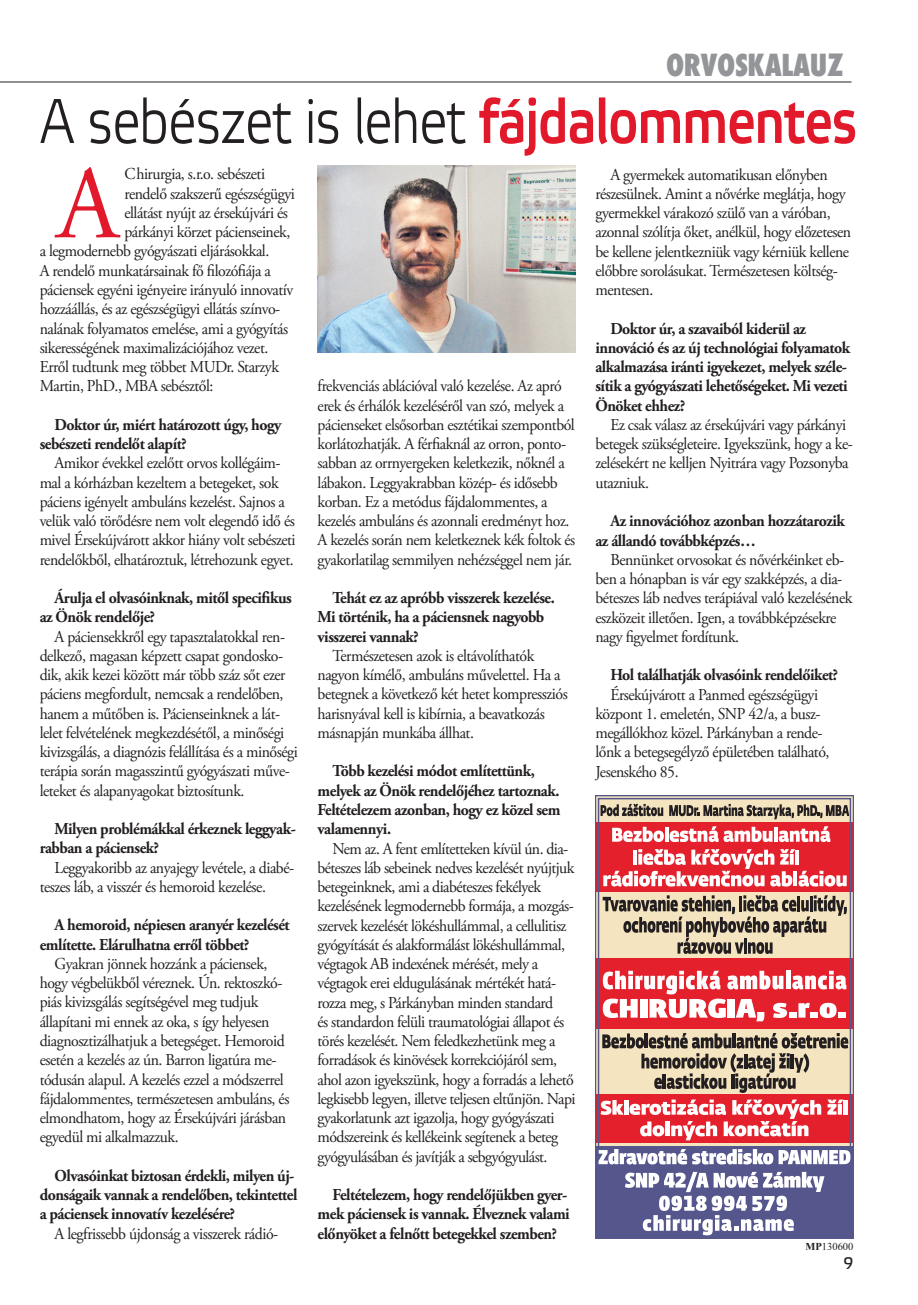
<style>
.page{position:relative;width:918px;height:1305px;background:#fff}
.page>*{position:absolute;margin:0;border:0;box-sizing:border-box;transform-origin:0 0}
.t1{font:103.77px "Adobe Garamond Pro";color:#e2192b;scale:.95 1}
.t2{font:63px "Etelka Light Pro";letter-spacing:-.025em;color:#231f20;scale:.83 1}
.t3{font:33.43px "Futura Cond TCE Ext Bol";letter-spacing:-.01em;color:#939598;scale:.96 1}
.t4{font:16.62px/19.2px "Adobe Garamond Pro";letter-spacing:-.03em;color:#231f20;scale:.95 1}
.t5{font:700 16.62px/19.2px "Adobe Garamond Pro";letter-spacing:-.03em;color:#231f20;scale:.95 1}
.t6{font:16.62px "Etelka Text Pro";color:#231f20;scale:.95 1}
.t7{font:10.5px "Times New Roman";color:#231f20}
.s1{font-weight:700;color:#e2192b}
.s2{font-weight:700}
</style>
<div class="page">
<hr style="left:0;top:82px;width:851px;height:1px;background:#231f20">
<svg style="left:595px;top:795px;width:258px;height:443px"></svg>
<div style="left:598px;top:798px;width:253px;height:402px;border:1px solid #55568c"></div>
<svg style="left:598px;top:1149px;width:252px;height:15px"></svg>
<svg style="left:625px;top:1172px;width:199px;height:63px"></svg>
<svg style="left:603px;top:895px;width:244px;height:59px;background:#b2a68e"></svg>
<svg style="left:602px;top:1033px;width:246px;height:60px;background:#b0a48c"></svg>
<svg style="left:600px;top:804px;width:63px;height:12px"></svg>
<svg style="left:669px;top:804px;width:180px;height:15px;background:#9a8f7b"></svg>
<svg style="left:603px;top:849px;width:243px;height:37px"></svg>
<img style="left:317px;top:166px;width:258px;height:187px">
<h3 class="t3" style="left:666px;top:46px;width:186px">ORVOSKALAUZ</h3>
<h2 class="t2" style="left:40px;top:88px;width:986px">A sebészet is lehet <span class="s1">fájdalommentes</span></h2>
<h1 class="t1" style="left:57px;top:142px;width:66px">A</h1>
<p class="t4" style="left:124px;top:165px;width:150px">Chirurgia, s.r.o. sebészeti</p>
<p class="t4" style="left:124px;top:184px;width:181px">rendelő szakszerű egészségügyi</p>
<p class="t4" style="left:124px;top:204px;width:174px">ellátást nyújt az érsekújvári és</p>
<p class="t4" style="left:124px;top:223px;width:176px">párkányi körzet pácienseinek,</p>
<p class="t4" style="left:40px;top:242px;width:243px">a legmodernebb gyógyászati eljárásokkal.</p>
<p class="t4" style="left:40px;top:261px;width:245px">A rendelő munkatársainak fő filozófiája a</p>
<p class="t4" style="left:40px;top:281px;width:268px">páciensek egyéni igényeire irányuló innovatív</p>
<p class="t4" style="left:40px;top:300px;width:255px">hozzáállás, és az egészségügyi ellátás színvo-</p>
<p class="t4" style="left:40px;top:319px;width:263px">nalának folyamatos emelése, ami a gyógyítás</p>
<p class="t4" style="left:40px;top:338px;width:242px">sikerességének maximalizációjához vezet.</p>
<p class="t4" style="left:40px;top:358px;width:253px">Erről tudtunk meg többet MUDr. Starzyk</p>
<p class="t4" style="left:40px;top:377px;width:184px">Martin, PhD., MBA sebésztől:</p>
<p class="t5" style="left:40px;top:415px;width:256px;text-indent:15px">Doktor úr, miért határozott úgy, hogy sebészeti rendelőt alapít?</p>
<p class="t4" style="left:40px;top:454px;width:271px;text-indent:15px">Amikor évekkel ezelőtt orvos kollégáim&shy;mal a kórházban kezeltem a betegeket, sok páciens igényelt ambuláns kezelést. Sajnos a velük való törődésre nem volt elegendő idő és mivel Érsekújvárott akkor hiány volt sebészeti rendelőkből, elhatároztuk, létrehozunk egyet.</p>
<p class="t5" style="left:40px;top:588px;width:267px;text-indent:15px">Árulja el olvasóinknak, mitől specifikus az Önök rendelője?</p>
<p class="t4" style="left:40px;top:627px;width:273px;text-indent:15px">A páciensekkről egy tapasztalatokkal ren&shy;delkező, magasan képzett csapat gondosko&shy;dik, akik kezei között már több száz sőt ezer páciens megfordult, nemcsak a rendelőben, hanem a műtőben is. Pácienseinknek a lát&shy;lelet felvételének megkezdésétől, a minőségi kivizsgálás, a diagnózis felállítása és a minőségi terápia során magasszintű gyógyászati műve&shy;leteket és alapanyagokat biztosítunk.</p>
<p class="t5" style="left:40px;top:819px;width:271px;text-indent:15px">Milyen problémákkal érkeznek leggyak&shy;rabban a páciensek?</p>
<p class="t4" style="left:40px;top:858px;width:269px;text-indent:15px">Leggyakoribb az anyajegy levétele, a diabé&shy;teszes láb, a visszér és hemoroid kezelése.</p>
<p class="t5" style="left:40px;top:916px;width:265px;text-indent:15px">A hemoroid, népiesen aranyér kezelését említette. Elárulhatna erről többet?</p>
<p class="t4" style="left:40px;top:954px;width:264px;text-indent:15px">Gyakran jönnek hozzánk a páciensek, hogy végbelükből véreznek. Ún. rektoszkó&shy;piás kivizsgálás segítségével meg tudjuk állapítani mi ennek az oka, s így helyesen diagnosztizálhatjuk a betegséget. Hemoroid esetén a kezelés az ún. Barron ligatúra me&shy;tódusán alapul. A kezelés ezzel a módszerrel fájdalommentes, természetesen ambuláns, és elmondhatom, hogy az Érsekújvári járásban egyedül mi alkalmazzuk.</p>
<p class="t5" style="left:40px;top:1166px;width:273px;text-indent:15px">Olvasóinkat biztosan érdekli, milyen új&shy;donságaik vannak a rendelőben, tekintettel a páciensek innovatív kezelésére?</p>
<p class="t4" style="left:55px;top:1224px;width:237px">A legfrissebb újdonság a visszerek rádió-</p>
<p class="t4" style="left:317px;top:377px;width:273px">frekvenciás ablációval való kezelése. Az apró erek és érhálók kezeléséről van szó, melyek a pácienseket elsősorban esztétikai szempontból korlátozhatják. A férfiaknál az orron, ponto&shy;sabban az orrnyergeken keletkezik, nőknél a lábakon. Leggyakrabban közép- és idősebb korban. Ez a metódus fájdalommentes, a kezelés ambuláns és azonnali eredményt hoz.<br>A kezelés során nem keletkeznek kék foltok és gyakorlatilag semmilyen nehézséggel nem jár.</p>
<p class="t5" style="left:317px;top:588px;width:251px;text-indent:15px">Tehát ez az apróbb visszerek kezelése.<br>Mi történik, ha a páciensnek nagyobb visszerei vannak?</p>
<p class="t4" style="left:317px;top:646px;width:265px;text-indent:15px">Természetesen azok is eltávolíthatók nagyon kímélő, ambuláns művelettel. Ha a betegnek a következő két hetet kompressziós harisnyával kell is kibírnia, a beavatkozás másnapján munkába állhat.</p>
<p class="t5" style="left:317px;top:762px;width:257px;text-indent:15px">Több kezelési módot említettünk, melyek az Önök rendelőjéhez tartoznak.<br>Feltételezem azonban, hogy ez közel sem valamennyi.</p>
<p class="t4" style="left:317px;top:839px;width:273px;text-indent:15px">Nem az. A fent említetteken kívül ún. dia&shy;béteszes láb sebeinek nedves kezelését nyújtjuk betegeinknek, ami a diabéteszes fekélyek kezelésének legmodernebb formája, a mozgás&shy;szervek kezelését lökéshullámmal, a cellulitisz gyógyítását és alakformálást lökéshullámmal, végtagok AB indexének mérését, mely a végtagok erei eldugulásának mértékét hatá&shy;rozza meg, s Párkányban minden standard<br>és standardon felüli traumatológiai állapot és törés kezelését. Nem feledkezhetünk meg a forradások és kinövések korrekciójáról sem, ahol azon igyekszünk, hogy a forradás a lehető legkisebb legyen, illetve teljesen eltűnjön. Napi gyakorlatunk azt igazolja, hogy gyógyászati módszereink és kellékeink segítenek a beteg gyógyulásában és javítják a sebgyógyulást.</p>
<p class="t5" style="left:317px;top:1185px;width:267px;text-indent:15px">Feltételezem, hogy rendelőjükben gyer&shy;mek páciensek is vannak. Élveznek valami előnyöket a felnőtt betegekkel szemben?</p>
<p class="t4" style="left:595px;top:165px;width:271px;text-indent:15px">A gyermekek automatikusan előnyben részesülnek. Amint a nővérke meglátja, hogy gyermekkel várakozó szülő van a váróban, azonnal szólítja őket, anélkül, hogy előzetesen be kellene jelentkezniük vagy kérniük kellene előbbre sorolásukat. Természetesen költség&shy;mentesen.</p>
<p class="t5" style="left:595px;top:319px;width:270px;text-indent:15px">Doktor úr, a szavaiból kiderül az innováció és az új technológiai folyamatok alkalmazása iránti igyekezet, melyek széle&shy;sítik a gyógyászati lehetőségeket. Mi vezeti Önöket ehhez?</p>
<p class="t4" style="left:595px;top:416px;width:272px;text-indent:15px">Ez csak válasz az érsekújvári vagy párkányi betegek szükségleteire. Igyekszünk, hogy a ke&shy;zelésekért ne kelljen Nyitrára vagy Pozsonyba utazniuk.</p>
<p class="t5" style="left:595px;top:512px;width:264px;text-indent:15px">Az innovációhoz azonban hozzátarozik az állandó továbbképzés…</p>
<p class="t4" style="left:595px;top:550px;width:272px;text-indent:15px">Bennünket orvosokat és nővérkéinket eb&shy;ben a hónapban is vár egy szakképzés, a dia&shy;béteszes láb nedves terápiával való kezelésének eszközeit illetően. Igen, a továbbképzésekre nagy figyelmet fordítunk.</p>
<p class="t5" style="left:610px;top:666px;width:241px">Hol találhatják olvasóink rendelőiket?</p>
<p class="t4" style="left:595px;top:685px;width:248px;text-indent:15px">Érsekújvárott a Panmed egészségügyi központ 1. emeletén, SNP 42/a, a busz&shy;megállókhoz közel. Párkányban a rende&shy;lőnk a betegsegélyző épületében található, Jesenského 85.</p>
<p class="t7" style="left:805px;top:1239px;width:49px"><span class="s2">MP</span>130600</p>
<p class="t6" style="left:843px;top:1254px;width:12px">9</p>
</div>
